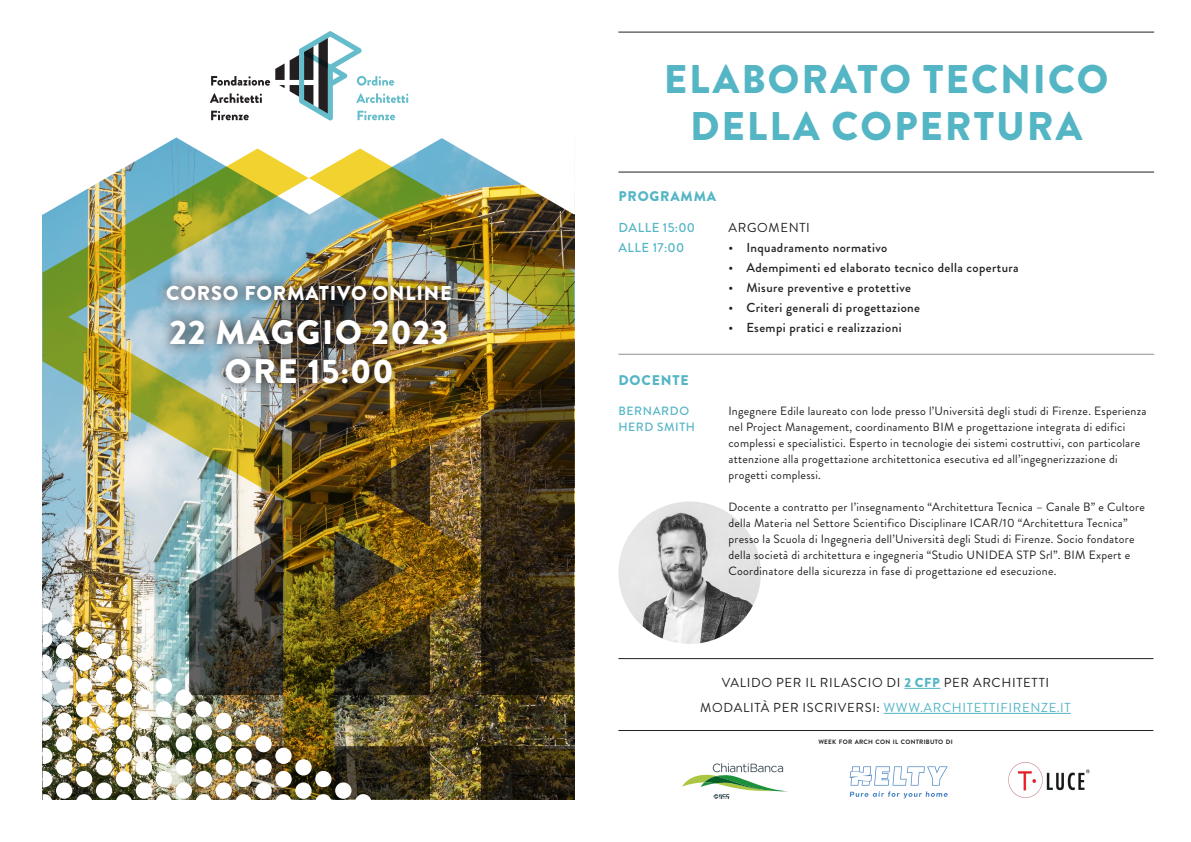
<style>
.page{position:relative;width:1191px;height:842px;background:#fff}
.page>*{position:absolute;margin:0;border:0;box-sizing:border-box;transform-origin:0 0}
.t1{font:900 40px/47px "Brandon Grotesque";letter-spacing:.05em;color:#54b5c5;text-align:center}
.t2{font:900 34px "Brandon Grotesque";letter-spacing:.045em;color:#fff}
.t3{font:900 20px "Brandon Grotesque";letter-spacing:.04em;color:#fff}
.t4{font:900 14px "Brandon Grotesque";letter-spacing:.06em;color:#54b5c5}
.t5{font:500 13px "Brandon Grotesque";letter-spacing:.03em;color:#231f20}
.t6{font:13px "Brandon Grotesque";letter-spacing:.05em;color:#231f20}
.t7{font:13px "Brandon Grotesque";letter-spacing:.05em;color:#54b5c5}
.t8{font:500 13px "Brandon Grotesque";letter-spacing:.04em;color:#54b5c5}
.t9{font:12px/16px "Brandon Grotesque";letter-spacing:.02em;color:#231f20}
.t10{font:500 12px/16px "Brandon Grotesque";letter-spacing:.05em;color:#54b5c5}
.t11{font:700 6.3px "Brandon Grotesque";letter-spacing:.045em;color:#231f20}
.s1{font-weight:900;color:#54b5c5}
.s2{color:#231f20}
</style>
<div class="page">
<hr style="left:618px;top:32px;width:536px;height:1px;background:#231f20">
<hr style="left:618px;top:172px;width:536px;height:1px;background:#231f20">
<hr style="left:618px;top:730px;width:535px;height:1px;background:#231f20">
<hr style="left:618px;top:658px;width:535px;height:1px;background:#231f20">
<svg style="left:210px;top:31px;width:198px;height:89px"></svg>
<hr style="left:904px;top:688px;width:36px;height:1px;background:#54b5c5">
<hr style="left:883px;top:713px;width:188px;height:1px;background:#54b5c5">
<hr style="left:618px;top:354px;width:536px;height:1px;background:#231f20">
<img style="left:43px;top:148px;width:531px;height:651px">
<img style="left:43px;top:608px;width:328px;height:192px">
<img style="left:618px;top:501px;width:143px;height:143px;border-radius:71px">
<svg style="left:682px;top:763px;width:107px;height:36px"></svg>
<svg style="left:849px;top:766px;width:98px;height:32px"></svg>
<img style="left:1008px;top:763px;width:81px;height:34px">
<p class="t3" style="left:166px;top:279px;width:287px">CORSO FORMATIVO ONLINE</p>
<p class="t2" style="left:170px;top:308px;width:280px">22 MAGGIO 2023</p>
<p class="t2" style="left:225px;top:347px;width:170px">ORE 15:00</p>
<p class="t1" style="left:664px;top:56px;width:446px">ELABORATO TECNICO<br>DELLA COPERTURA</p>
<p class="t4" style="left:618px;top:186px;width:99px">PROGRAMMA</p>
<p class="t8" style="left:618px;top:218px;width:78px">DALLE 15:00</p>
<p class="t8" style="left:618px;top:238px;width:67px">ALLE 17:00</p>
<p class="t6" style="left:728px;top:218px;width:83px">ARGOMENTI</p>
<p class="t5" style="left:728px;top:238px;width:160px">• Inquadramento normativo</p>
<p class="t5" style="left:728px;top:258px;width:292px">• Adempimenti ed elaborato tecnico della copertura</p>
<p class="t5" style="left:728px;top:278px;width:184px">• Misure preventive e protettive</p>
<p class="t5" style="left:728px;top:298px;width:193px">• Criteri generali di progettazione</p>
<p class="t5" style="left:728px;top:318px;width:175px">• Esempi pratici e realizzazioni</p>
<p class="t4" style="left:618px;top:370px;width:72px">DOCENTE</p>
<p class="t10" style="left:618px;top:403px;width:78px">BERNARDO<br>HERD SMITH</p>
<p class="t9" style="left:728px;top:403px;width:419px">Ingegnere Edile laureato con lode presso l’Università degli studi di Firenze. Esperienza nel Project Management, coordinamento BIM e progettazione integrata di edifici complessi e specialistici. Esperto in tecnologie dei sistemi costruttivi, con particolare attenzione alla progettazione architettonica esecutiva ed all’ingegnerizzazione di progetti complessi.</p>
<p class="t9" style="left:728px;top:499px;width:418px">Docente a contratto per l’insegnamento “Architettura Tecnica – Canale B” e Cultore della Materia nel Settore Scientifico Disciplinare ICAR/10 “Architettura Tecnica” presso la Scuola di Ingegneria dell’Università degli Studi di Firenze. Socio fondatore della società di architettura e ingegneria “Studio UNIDEA STP Srl”. BIM Expert e Coordinatore della sicurezza in fase di progettazione ed esecuzione.</p>
<p class="t6" style="left:721px;top:674px;width:329px">VALIDO PER IL RILASCIO DI <span class="s1">2 CFP</span> PER ARCHITETTI</p>
<p class="t7" style="left:700px;top:699px;width:372px"><span class="s2">MODALITÀ PER ISCRIVERSI:</span> WWW.ARCHITETTIFIRENZE.IT</p>
<p class="t11" style="left:818px;top:737px;width:136px">WEEK FOR ARCH CON IL CONTRIBUTO DI</p>
</div>
